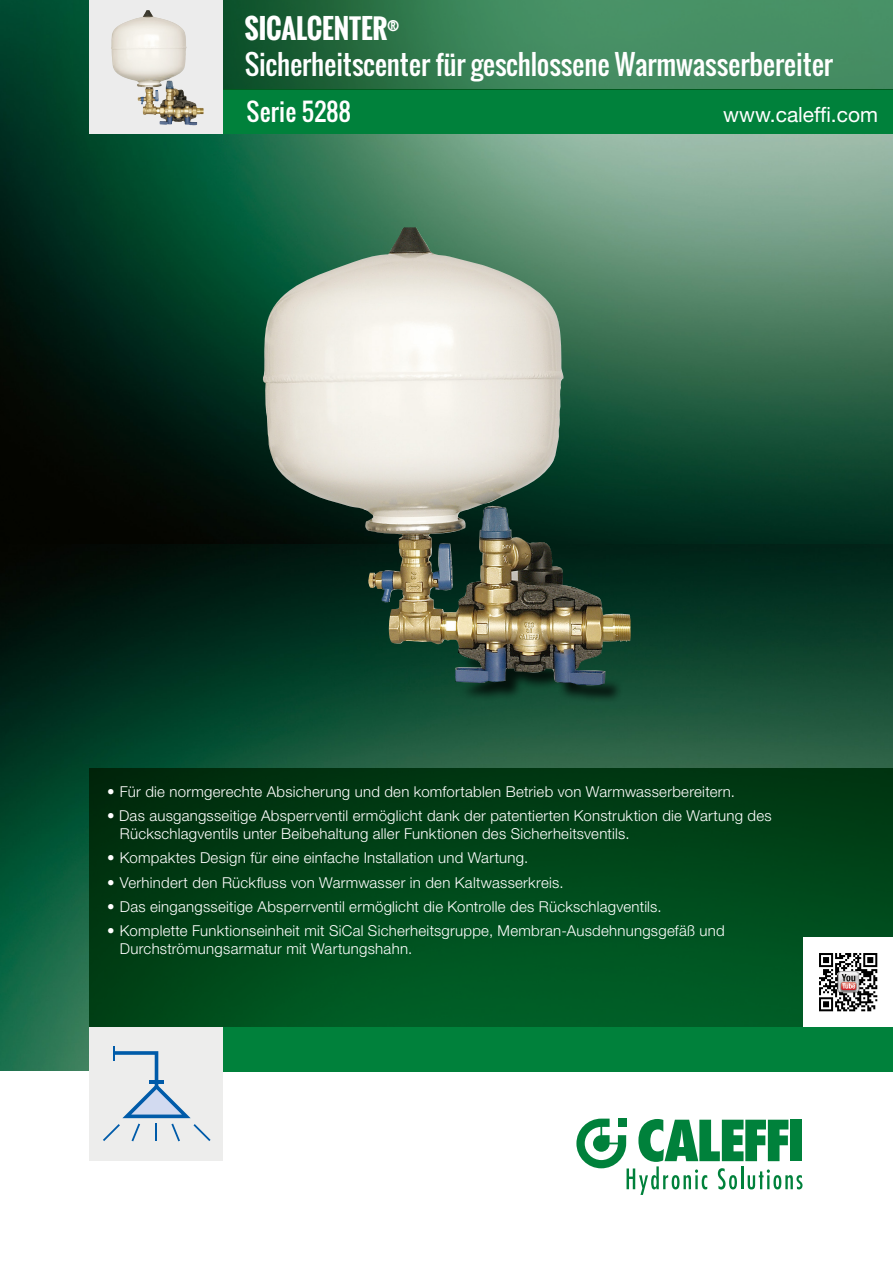
<style>
.page{position:relative;width:893px;height:1263px;background:#fff}
.page>*{position:absolute;margin:0;border:0;box-sizing:border-box;transform-origin:0 0}
.Subhead{font:27px "Oswald";letter-spacing:-.005em;color:#fff}
.Subhead-2{font:700 27px "Oswald";letter-spacing:-.005em;color:#fff}
.Subhead-3{font:24px "Oswald";letter-spacing:.01em;color:#fff}
.t1{font:21px "Helvetica Neue LT Std";color:#fff}
.Body_bullett{font:300 15px/18px "Helvetica Neue LT Std";letter-spacing:.015em;color:#fff}
</style>
<div class="page">
<img style="left:0;top:0;width:893px;height:545px">
<img style="left:0;top:545px;width:893px;height:526px">
<svg style="left:576px;top:1118px;width:226px;height:77px"></svg>
<svg style="left:89px;top:768px;width:804px;height:259px;background:#004619"></svg>
<div style="left:89px;top:89px;width:804px;height:45px;background:#00813b"></div>
<svg style="left:223px;top:0;width:670px;height:89px;background:#387f55"></svg>
<div style="left:89px;top:1027px;width:804px;height:44px;background:#00813b"></div>
<div style="left:89px;top:1028px;width:134px;height:133px;background:#ededec"></div>
<svg style="left:103px;top:1046px;width:108px;height:95px"></svg>
<div style="left:89px;top:0;width:134px;height:134px;background:#ececec"></div>
<img style="left:111px;top:10px;width:92px;height:115px">
<div style="left:459px;top:652px;width:164px;height:51px;background:#000;opacity:.75"></div>
<img style="left:263px;top:227px;width:368px;height:459px">
<div style="left:804px;top:938px;width:89px;height:89px;background:#fff"></div>
<img style="left:819px;top:953px;width:59px;height:59px">
<img style="left:837px;top:971px;width:23px;height:23px">
<div style="left:838px;top:971px;width:21px;height:21px;border:1px solid #b3b2b3;border-radius:3px"></div>
<svg style="left:838px;top:971px;width:20px;height:21px"></svg>
<p class="Subhead-2" style="left:245px;top:9px;width:156px">SICALCENTER<sup>®</sup></p>
<p class="Subhead" style="left:245px;top:44px;width:590px">Sicherheitscenter für geschlossene Warmwasserbereiter</p>
<p class="Subhead-3" style="left:247px;top:94px;width:106px">Serie 5288</p>
<p class="t1" style="left:723px;top:102px;width:156px">www.caleffi.com</p>
<p class="Body_bullett" style="left:107px;top:782px;width:629px">• Für die normgerechte Absicherung und den komfortablen Betrieb von Warmwasserbereitern.</p>
<p class="Body_bullett" style="left:120px;top:806px;width:653px;text-indent:-13px">• Das ausgangsseitige Absperrventil ermöglicht dank der patentierten Konstruktion die Wartung des<br>Rückschlagventils unter Beibehaltung aller Funktionen des Sicherheitsventils.</p>
<p class="Body_bullett" style="left:107px;top:849px;width:423px">• Kompaktes Design für eine einfache Installation und Wartung.</p>
<p class="Body_bullett" style="left:107px;top:873px;width:458px">• Verhindert den Rückfluss von Warmwasser in den Kaltwasserkreis.</p>
<p class="Body_bullett" style="left:107px;top:897px;width:556px">• Das eingangsseitige Absperrventil ermöglicht die Kontrolle des Rückschlagventils.</p>
<p class="Body_bullett" style="left:120px;top:922px;width:606px;text-indent:-13px">• Komplette Funktionseinheit mit SiCal Sicherheitsgruppe, Membran-Ausdehnungsgefäß und<br>Durchströmungsarmatur mit Wartungshahn.</p>
</div>
